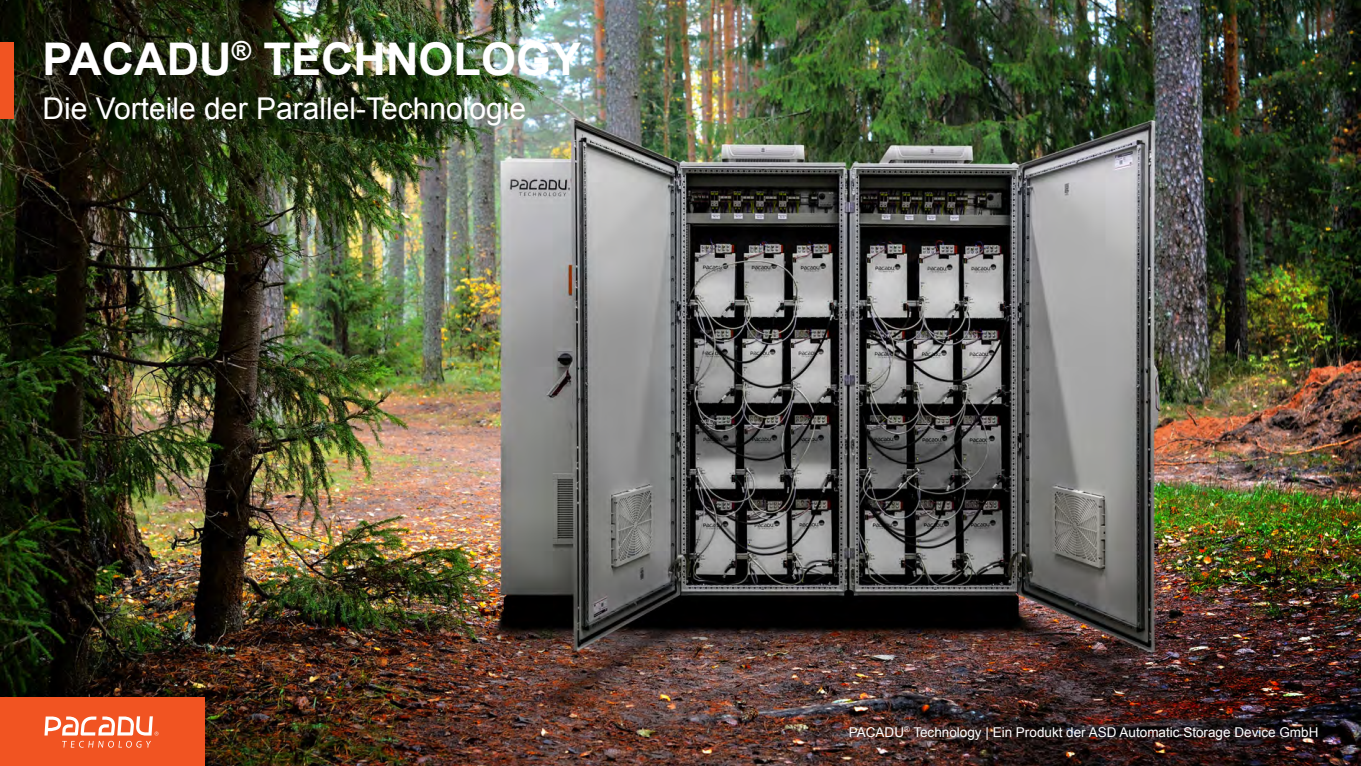
<style>
.page{position:relative;width:1361px;height:766px;background:#fff}
.page>*{position:absolute;margin:0;border:0;box-sizing:border-box;transform-origin:0 0}
.t1{font:700 45px "Arial";color:#fff}
.t2{font:30px "Arial";color:#fff}
.t3{font:13.5px "Arial";color:#fff}
</style>
<div class="page">
<img style="left:0;top:0;width:1361px;height:765px">
<div style="left:0;top:697px;width:204px;height:68px;background:#f15422"></div>
<svg style="left:44px;top:716px;width:114px;height:31px"></svg>
<div style="left:0;top:43px;width:13px;height:76px;background:#f15422"></div>
<h1 class="t1" style="left:43px;top:29px;width:540px">PACADU<sup>®</sup> TECHNOLOGY</h1>
<h2 class="t2" style="left:43px;top:89px;width:485px">Die Vorteile der Parallel-Technologie</h2>
<p class="t3" style="left:849px;top:723px;width:471px">PACADU<sup>®</sup> Technology | Ein Produkt der ASD Automatic Storage Device GmbH</p>
</div>
